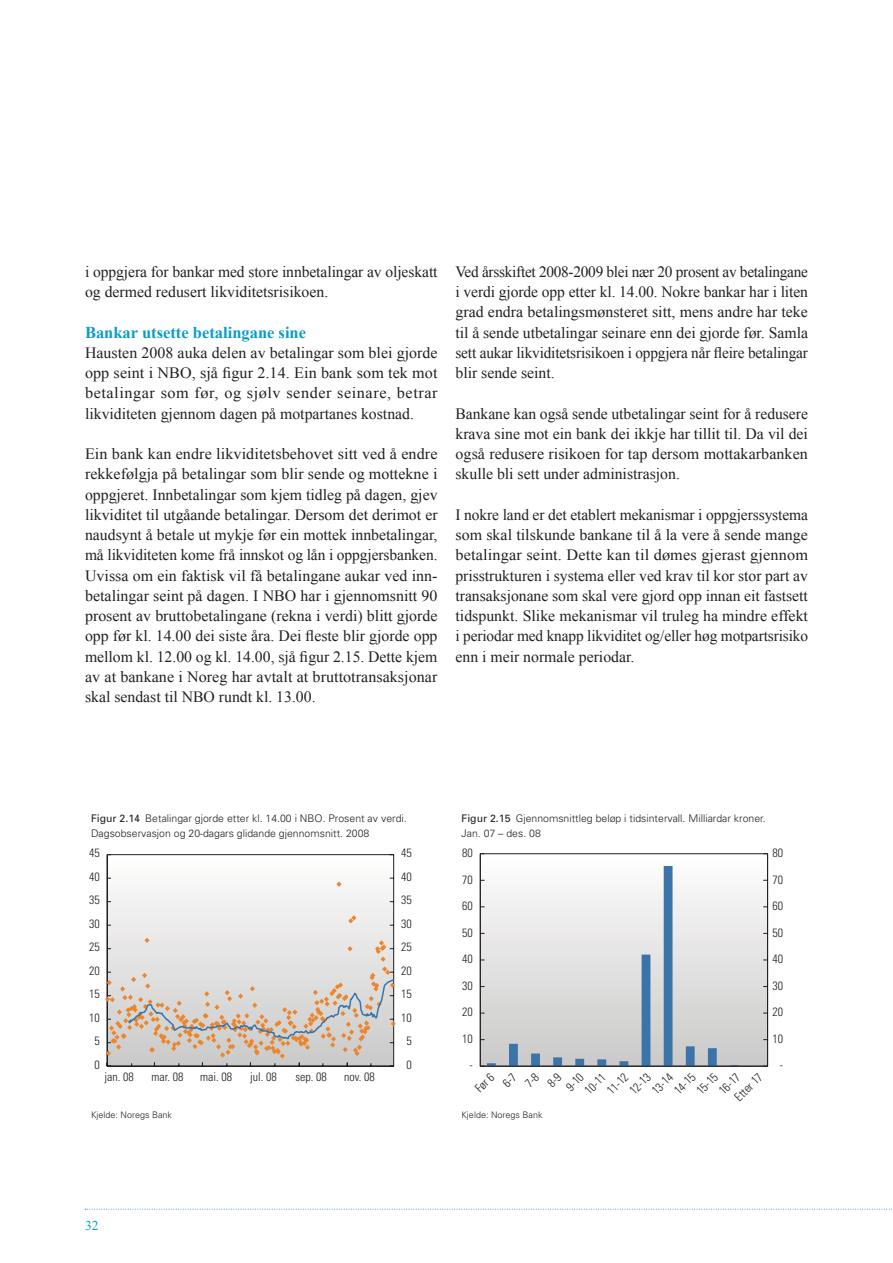
<style>
.page{position:relative;width:893px;height:1263px;background:#fff}
.page>*{position:absolute;margin:0;border:0;box-sizing:border-box;transform-origin:0 0}
.t1{font:700 16.5px "Times New Roman";color:#0a9bca}
.t2{font:15.75px/20.2px "Times New Roman";color:#231f20;text-align:justify}
.t3{font:13.5px "Times New Roman";color:#0a9bca}
.t4{font:300 condensed 12px "Univers";color:#231f20}
.t5{font:300 10.5px/15px "Univers";color:#231f20}
.t6{font:300 9px "Univers";color:#231f20}
.s1{font-weight:400}
</style>
<div class="page">
<svg style="left:85px;top:1209px;width:807px;height:1px"></svg>
<div style="left:480px;top:854px;width:288px;height:212px;background:linear-gradient(to bottom,#f9f8f8,#c7c7c7)"></div>
<svg style="left:487px;top:866px;width:274px;height:200px"></svg>
<hr style="left:480px;top:854px;width:1px;height:212px;background:#231f20">
<hr style="left:480px;top:1066px;width:288px;height:1px;background:#231f20">
<hr style="left:767px;top:854px;width:1px;height:212px;background:#231f20">
<svg style="left:107px;top:854px;width:287px;height:212px"></svg>
<svg style="left:105px;top:881px;width:291px;height:177px;fill:#eae8e8"></svg>
<svg style="left:127px;top:979px;width:268px;height:62px;background:#d4c9bf"></svg>
<p class="t2" style="left:85px;top:261px;width:354px">i oppgjera for bankar med store innbetalingar av oljeskatt og dermed redusert likviditetsrisikoen.</p>
<p class="t1" style="left:85px;top:323px;width:223px">Bankar utsette betalingane sine</p>
<p class="t2" style="left:85px;top:342px;width:354px">Hausten 2008 auka delen av betalingar som blei gjorde opp seint i NBO, sjå figur 2.14. Ein bank som tek mot betalingar som før, og sjølv sender seinare, betrar likviditeten gjennom dagen på motpartanes kostnad.</p>
<p class="t2" style="left:85px;top:444px;width:354px">Ein bank kan endre likviditetsbehovet sitt ved å endre rekkefølgja på betalingar som blir sende og mottekne i oppgjeret. Innbetalingar som kjem tidleg på dagen, gjev likviditet til utgåande betalingar. Dersom det derimot er naudsynt å betale ut mykje før ein mottek innbetalingar, må likviditeten kome frå innskot og lån i oppgjersbanken.<br>Uvissa om ein faktisk vil få betalingane aukar ved inn&shy;betalingar seint på dagen. I NBO har i gjennomsnitt 90 prosent av bruttobetalingane (rekna i verdi) blitt gjorde opp før kl. 14.00 dei siste åra. Dei fleste blir gjorde opp mellom kl. 12.00 og kl. 14.00, sjå figur 2.15. Dette kjem av at bankane i Noreg har avtalt at bruttotransaksjonar skal sendast til NBO rundt kl. 13.00.</p>
<p class="t2" style="left:455px;top:261px;width:354px">Ved årsskiftet 2008-2009 blei nær 20 prosent av betalingane i verdi gjorde opp etter kl. 14.00. Nokre bankar har i liten grad endra betalingsmønsteret sitt, mens andre har teke til å sende utbetalingar seinare enn dei gjorde før. Samla sett aukar likviditetsrisikoen i oppgjera når fleire betalingar blir sende seint.</p>
<p class="t2" style="left:455px;top:403px;width:354px">Bankane kan også sende utbetalingar seint for å redusere krava sine mot ein bank dei ikkje har tillit til. Da vil dei også redusere risikoen for tap dersom mottakarbanken skulle bli sett under administrasjon.</p>
<p class="t2" style="left:455px;top:504px;width:354px">I nokre land er det etablert mekanismar i oppgjerssystema som skal tilskunde bankane til å la vere å sende mange betalingar seint. Dette kan til dømes gjerast gjennom prisstrukturen i systema eller ved krav til kor stor part av transaksjonane som skal vere gjord opp innan eit fastsett tidspunkt. Slike mekanismar vil truleg ha mindre effekt i periodar med knapp likviditet og/eller høg motpartsrisiko enn i meir normale periodar.</p>
<p class="t5" style="left:91px;top:812px;width:317px"><span class="s1">Figur 2.14</span> Betalingar gjorde etter kl. 14.00 i NBO. Prosent av verdi.<br>Dagsobservasjon og 20-dagars glidande gjennomsnitt. 2008</p>
<p class="t4" style="left:89px;top:848px;width:12px">45</p>
<p class="t4" style="left:401px;top:848px;width:12px">45</p>
<p class="t4" style="left:89px;top:872px;width:12px">40</p>
<p class="t4" style="left:401px;top:872px;width:12px">40</p>
<p class="t4" style="left:89px;top:895px;width:12px">35</p>
<p class="t4" style="left:401px;top:895px;width:12px">35</p>
<p class="t4" style="left:89px;top:919px;width:12px">30</p>
<p class="t4" style="left:401px;top:919px;width:12px">30</p>
<p class="t4" style="left:89px;top:942px;width:12px">25</p>
<p class="t4" style="left:401px;top:942px;width:12px">25</p>
<p class="t4" style="left:89px;top:966px;width:12px">20</p>
<p class="t4" style="left:401px;top:966px;width:12px">20</p>
<p class="t4" style="left:89px;top:989px;width:12px">15</p>
<p class="t4" style="left:401px;top:989px;width:12px">15</p>
<p class="t4" style="left:89px;top:1013px;width:12px">10</p>
<p class="t4" style="left:401px;top:1013px;width:12px">10</p>
<p class="t4" style="left:94px;top:1036px;width:7px">5</p>
<p class="t4" style="left:406px;top:1036px;width:7px">5</p>
<p class="t4" style="left:94px;top:1060px;width:7px">0</p>
<p class="t4" style="left:406px;top:1060px;width:7px">0</p>
<p class="t4" style="left:105px;top:1073px;width:31px">jan. 08</p>
<p class="t4" style="left:152px;top:1073px;width:33px">mar. 08</p>
<p class="t4" style="left:200px;top:1073px;width:33px">mai. 08</p>
<p class="t4" style="left:250px;top:1073px;width:28px">jul. 08</p>
<p class="t4" style="left:296px;top:1073px;width:33px">sep. 08</p>
<p class="t4" style="left:344px;top:1073px;width:32px">nov. 08</p>
<p class="t6" style="left:91px;top:1111px;width:83px">Kjelde: Noregs Bank</p>
<p class="t3" style="left:85px;top:1218px;width:15px">32</p>
<p class="t5" style="left:461px;top:812px;width:306px"><span class="s1">Figur 2.15</span> Gjennomsnittleg beløp i tidsintervall. Milliardar kroner.<br>Jan. 07 – des. 08</p>
<p class="t4" style="left:462px;top:848px;width:12px">80</p>
<p class="t4" style="left:772px;top:848px;width:12px">80</p>
<p class="t4" style="left:462px;top:875px;width:12px">70</p>
<p class="t4" style="left:772px;top:875px;width:12px">70</p>
<p class="t4" style="left:462px;top:901px;width:12px">60</p>
<p class="t4" style="left:772px;top:901px;width:12px">60</p>
<p class="t4" style="left:462px;top:928px;width:12px">50</p>
<p class="t4" style="left:772px;top:928px;width:12px">50</p>
<p class="t4" style="left:462px;top:954px;width:12px">40</p>
<p class="t4" style="left:462px;top:981px;width:12px">30</p>
<p class="t4" style="left:462px;top:1008px;width:12px">20</p>
<p class="t4" style="left:462px;top:1034px;width:12px">10</p>
<p class="t4" style="left:469px;top:1061px;width:5px">-</p>
<p class="t4" style="left:474px;top:1087px;width:23px;rotate:-45deg">Før 6</p>
<p class="t4" style="left:565px;top:1085px;width:21px;rotate:-45deg">9-10</p>
<p class="t4" style="left:583px;top:1089px;width:26px;rotate:-45deg">10-11</p>
<p class="t4" style="left:606px;top:1089px;width:26px;rotate:-45deg">11-12</p>
<p class="t4" style="left:628px;top:1089px;width:26px;rotate:-45deg">12-13</p>
<p class="t4" style="left:651px;top:1089px;width:26px;rotate:-45deg">13-14</p>
<p class="t4" style="left:673px;top:1089px;width:26px;rotate:-45deg">14-15</p>
<p class="t4" style="left:695px;top:1089px;width:26px;rotate:-45deg">15-15</p>
<p class="t4" style="left:718px;top:1089px;width:26px;rotate:-45deg">16-17</p>
<p class="t4" style="left:733px;top:1096px;width:35px;rotate:-45deg">Etter 17</p>
<p class="t6" style="left:461px;top:1111px;width:83px">Kjelde: Noregs Bank</p>
<p class="t4" style="left:772px;top:954px;width:12px">40</p>
<p class="t4" style="left:772px;top:981px;width:12px">30</p>
<p class="t4" style="left:772px;top:1008px;width:12px">20</p>
<p class="t4" style="left:772px;top:1034px;width:12px">10</p>
<p class="t4" style="left:780px;top:1061px;width:5px">-</p>
</div>
